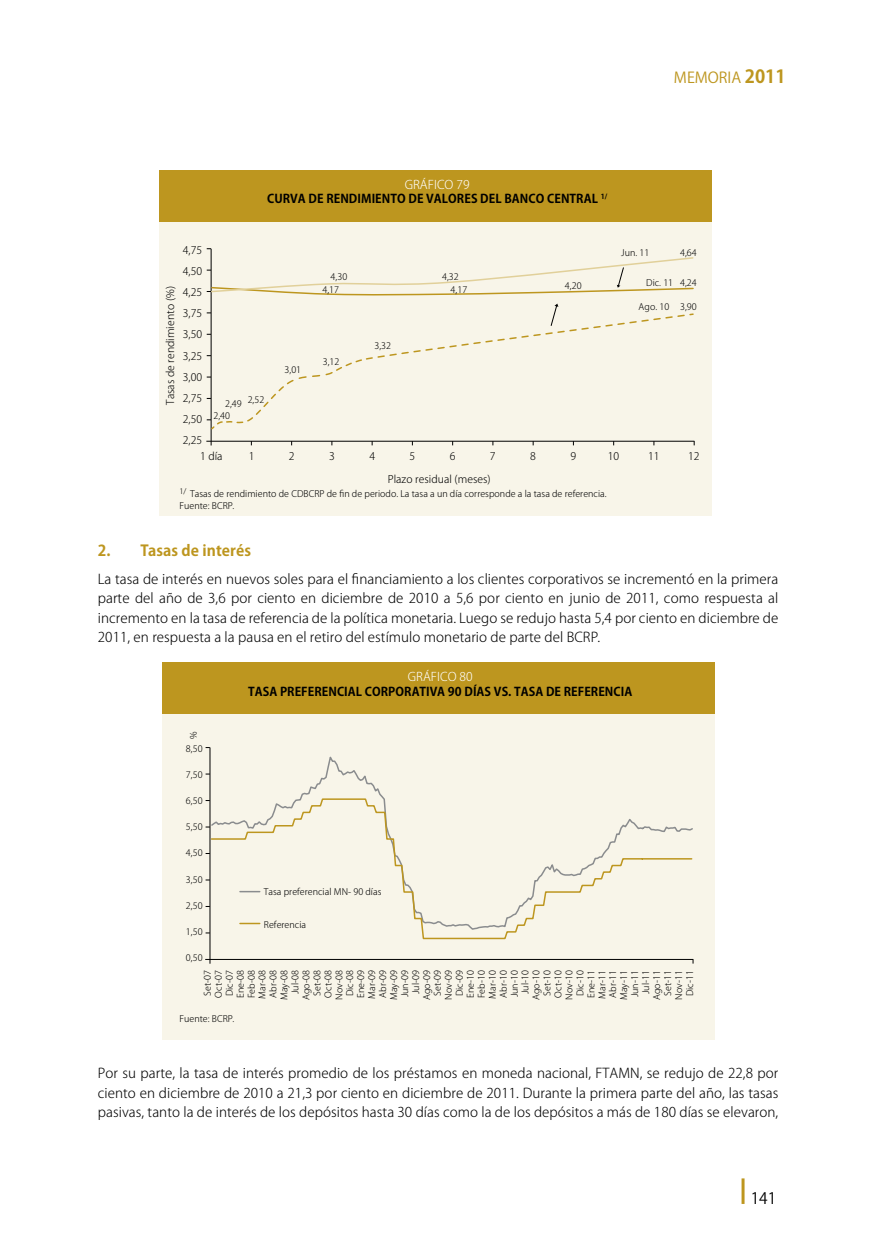
<style>
.page{position:relative;width:872px;height:1255px;background:#fff}
.page>*{position:absolute;margin:0;border:0;box-sizing:border-box;transform-origin:0 0}
.t1{font:15.75px "Koz Go Pro";color:#000}
.t2{font:700 15px "Koz Go Pro";letter-spacing:.005em;color:#bd961f}
.t3{font:15px "Koz Go Pro";color:#bd961f}
.t4{font:300 13.5px/19.5px "Koz Go Pro";letter-spacing:.005em;color:#000;text-align:justify}
.t5{font:700 12px/14.4px "Koz Go Pro";letter-spacing:.005em;color:#000;text-align:center}
.t6{font:300 12px "Koz Go Pro";letter-spacing:.005em;color:#fff}
.t7{font:300 10.5px/21.1px "Koz Go Pro";letter-spacing:.005em;color:#000;text-align:justify}
.t8{font:300 9px/10.9px "Koz Go Pro";letter-spacing:.005em;color:#000}
.s1{font-weight:300;color:#fff}
.s2{font-weight:700;font-size:18px}
</style>
<div class="page">
<hr style="left:741px;top:1178px;width:3px;height:25px;background:#bd961f">
<div style="left:162px;top:714px;width:552px;height:325px;background:#f8f5e9"></div>
<div style="left:162px;top:663px;width:552px;height:51px;background:#bd961f"></div>
<hr style="left:205px;top:959px;width:488px;height:1px;background:#000">
<hr style="left:210px;top:747px;width:1px;height:216px;background:#000">
<svg style="left:210px;top:753px;width:173px;height:44px"></svg>
<svg style="left:210px;top:797px;width:483px;height:142px"></svg>
<hr style="left:240px;top:890px;width:20px;height:2px;background:#8a8c8e">
<hr style="left:240px;top:922px;width:20px;height:2px;background:#bd961f">
<div style="left:158px;top:221px;width:553px;height:294px;background:#f8f5e9"></div>
<div style="left:158px;top:170px;width:553px;height:51px;background:#bd961f"></div>
<hr style="left:206px;top:441px;width:488px;height:1px;background:#000">
<hr style="left:211px;top:249px;width:1px;height:196px;background:#000">
<svg style="left:210px;top:312px;width:484px;height:119px"></svg>
<svg style="left:207px;top:256px;width:487px;height:41px"></svg>
<svg style="left:376px;top:303px;width:312px;height:56px"></svg>
<p class="t5" style="left:267px;top:178px;width:341px"><span class="s1">GRÁFICO 79<br></span>CURVA DE RENDIMIENTO DE VALORES DEL BANCO CENTRAL <sup>1/</sup></p>
<p class="t3" style="left:674px;top:68px;width:113px">MEMORIA <span class="s2">2011</span></p>
<p class="t7" style="left:183px;top:239px;width:21px">4,75<br>4,50<br>4,25<br>3,75<br>3,50<br>3,25<br>3,00<br>2,75<br>2,50<br>2,25</p>
<p class="t7" style="left:200px;top:445px;width:24px">1 día</p>
<p class="t7" style="left:249px;top:445px;width:7px">1</p>
<p class="t7" style="left:289px;top:445px;width:7px">2</p>
<p class="t7" style="left:329px;top:445px;width:7px">3</p>
<p class="t7" style="left:369px;top:445px;width:7px">4</p>
<p class="t7" style="left:409px;top:445px;width:7px">5</p>
<p class="t7" style="left:450px;top:445px;width:7px">6</p>
<p class="t7" style="left:490px;top:445px;width:7px">7</p>
<p class="t7" style="left:530px;top:445px;width:7px">8</p>
<p class="t7" style="left:570px;top:445px;width:7px">9</p>
<p class="t7" style="left:608px;top:445px;width:13px">10</p>
<p class="t7" style="left:648px;top:445px;width:13px">11</p>
<p class="t7" style="left:688px;top:445px;width:13px">12</p>
<p class="t8" style="left:621px;top:247px;width:30px">Jun. 11</p>
<p class="t8" style="left:646px;top:277px;width:29px">Dic. 11</p>
<p class="t8" style="left:638px;top:302px;width:32px">Ago. 10</p>
<p class="t8" style="left:680px;top:247px;width:18px">4,64</p>
<p class="t8" style="left:680px;top:277px;width:18px">4,24</p>
<p class="t8" style="left:680px;top:302px;width:18px">3,90</p>
<p class="t8" style="left:330px;top:271px;width:18px">4,30</p>
<p class="t8" style="left:442px;top:271px;width:18px">4,32</p>
<p class="t8" style="left:565px;top:280px;width:18px">4,20</p>
<p class="t8" style="left:322px;top:284px;width:18px">4,17</p>
<p class="t8" style="left:450px;top:284px;width:18px">4,17</p>
<p class="t7" style="left:160px;top:405px;width:120px;rotate:-90deg">Tasas de rendimiento (%)</p>
<p class="t8" style="left:374px;top:340px;width:18px">3,32</p>
<p class="t8" style="left:323px;top:357px;width:18px">3,12</p>
<p class="t8" style="left:284px;top:365px;width:18px">3,01</p>
<p class="t8" style="left:248px;top:394px;width:18px">2,52</p>
<p class="t8" style="left:213px;top:398px;width:30px;text-indent:12px">2,49<br>2,40</p>
<p class="t7" style="left:388px;top:469px;width:105px">Plazo residual (meses)</p>
<p class="t8" style="left:179px;top:488px;width:429px;line-height:11.6px"><sup>1/</sup> Tasas de rendimiento de CDBCRP de fin de periodo. La tasa a un día corresponde a la tasa de referencia.<br>Fuente: BCRP.</p>
<p class="t2" style="left:98px;top:540px;width:155px">2. Tasas de interés</p>
<p class="t4" style="left:98px;top:569px;width:682px">La tasa de interés en nuevos soles para el financiamiento a los clientes corporativos se incrementó en la primera parte del año de 3,6 por ciento en diciembre de 2010 a 5,6 por ciento en junio de 2011, como respuesta al incremento en la tasa de referencia de la política monetaria. Luego se redujo hasta 5,4 por ciento en diciembre de 2011, en respuesta a la pausa en el retiro del estímulo monetario de parte del BCRP.</p>
<p class="t8" style="left:188px;top:739px;width:9px;rotate:-90deg">%</p>
<p class="t8" style="left:186px;top:742px;width:18px">8,50</p>
<p class="t8" style="left:186px;top:769px;width:18px">7,50</p>
<p class="t8" style="left:186px;top:795px;width:18px">6,50</p>
<p class="t8" style="left:186px;top:821px;width:18px">5,50</p>
<p class="t8" style="left:186px;top:847px;width:18px">4,50</p>
<p class="t8" style="left:186px;top:874px;width:18px">3,50</p>
<p class="t8" style="left:186px;top:900px;width:18px">2,50</p>
<p class="t8" style="left:186px;top:926px;width:18px">1,50</p>
<p class="t8" style="left:186px;top:952px;width:18px">0,50</p>
<p class="t6" style="left:408px;top:669px;width:66px">GRÁFICO 80</p>
<p class="t5" style="left:248px;top:685px;width:385px">TASA PREFERENCIAL CORPORATIVA 90 DÍAS VS. TASA DE REFERENCIA</p>
<p class="t8" style="left:264px;top:886px;width:119px">Tasa preferencial MN- 90 días</p>
<p class="t8" style="left:264px;top:918px;width:44px">Referencia</p>
<p class="t8" style="left:202px;top:1000px;width:31px;text-align:right;rotate:-90deg">Set-07<br>Oct-07<br>Dic-07<br>Ene-08<br>Feb-08<br>Mar-08<br>Abr-08<br>May-08<br>Jul-08<br>Ago-08<br>Set-08<br>Oct-08<br>Nov-08<br>Dic-08<br>Ene-09<br>Mar-09<br>Abr-09<br>May-09<br>Jun-09<br>Jul-09<br>Ago-09<br>Set-09<br>Nov-09<br>Dic-09<br>Ene-10<br>Feb-10<br>Mar-10<br>Abr-10<br>Jun-10<br>Jul-10<br>Ago-10<br>Set-10<br>Oct-10<br>Nov-10<br>Dic-10<br>Ene-11<br>Mar-11<br>Abr-11<br>May-11<br>Jun-11<br>Jul-11<br>Ago-11<br>Set-11<br>Nov-11<br>Dic-11</p>
<p class="t8" style="left:179px;top:1013px;width:56px">Fuente: BCRP.</p>
<p class="t4" style="left:98px;top:1063px;width:682px">Por su parte, la tasa de interés promedio de los préstamos en moneda nacional, FTAMN, se redujo de 22,8 por ciento en diciembre de 2010 a 21,3 por ciento en diciembre de 2011. Durante la primera parte del año, las tasas pasivas, tanto la de interés de los depósitos hasta 30 días como la de los depósitos a más de 180 días se elevaron,</p>
<p class="t1" style="left:750px;top:1187px;width:27px">141</p>
</div>
